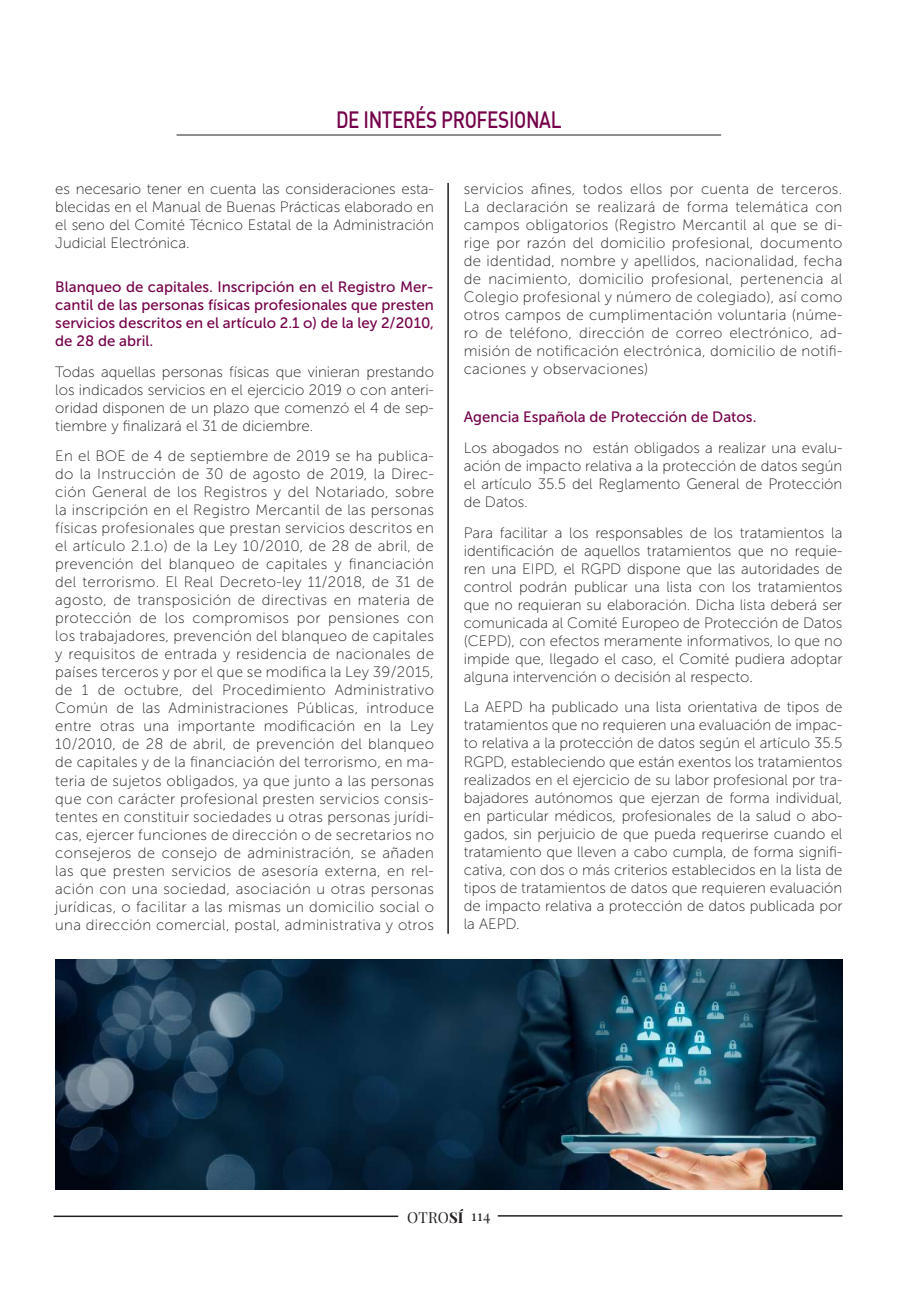
<style>
.page{position:relative;width:919px;height:1289px;background:#fff}
.page>*{position:absolute;margin:0;border:0;box-sizing:border-box;transform-origin:0 0}
.t1{font:500 23.1px "DIN";letter-spacing:-.02em;color:#740149;scale:.82 1}
.t2{font:15px/18px "Museo Sans 100";color:#231f20;text-align:justify}
.t3{font:15px/18px "Museo Sans 500";color:#740149;text-align:justify}
.t4{font:15px "Playfair Display";letter-spacing:.025em;color:#231f20}
.s1{font-weight:700}
</style>
<div class="page">
<hr style="left:176px;top:135px;width:545px;height:1px;background:#231f20">
<div style="left:55px;top:1186px;width:787px;height:60px;border:2px solid #fff"></div>
<hr style="left:54px;top:1215px;width:344px;height:1px;background:#231f20">
<hr style="left:497px;top:1215px;width:345px;height:1px;background:#231f20">
<hr style="left:447px;top:183px;width:2px;height:750px;background:#231f20">
<img style="left:55px;top:959px;width:787px;height:229px">
<h1 class="t1" style="left:336px;top:105px;width:276px">DE INTERÉS PROFESIONAL</h1>
<p class="t2" style="left:55px;top:180px;width:380px">es necesario tener en cuenta las consideraciones esta&shy;blecidas en el Manual de Buenas Prácticas elaborado en el seno del Comité Técnico Estatal de la Administración Judicial Electrónica.</p>
<p class="t3" style="left:55px;top:277px;width:380px">Blanqueo de capitales. Inscripción en el Registro Mer&shy;cantil de las personas físicas profesionales que presten servicios descritos en el artículo 2.1 o) de la ley 2/2010, de 28 de abril.</p>
<p class="t2" style="left:55px;top:362px;width:380px">Todas aquellas personas físicas que vinieran prestando los indicados servicios en el ejercicio 2019 o con anteri&shy;oridad disponen de un plazo que comenzó el 4 de sep&shy;tiembre y finalizará el 31 de diciembre.</p>
<p class="t2" style="left:55px;top:447px;width:380px">En el BOE de 4 de septiembre de 2019 se ha publica&shy;do la Instrucción de 30 de agosto de 2019, la Direc&shy;ción General de los Registros y del Notariado, sobre la inscripción en el Registro Mercantil de las personas físicas profesionales que prestan servicios descritos en el artículo 2.1.o) de la Ley 10/2010, de 28 de abril, de prevención del blanqueo de capitales y financiación del terrorismo. El Real Decreto-ley 11/2018, de 31 de agosto, de transposición de directivas en materia de protección de los compromisos por pensiones con los trabajadores, prevención del blanqueo de capitales y requisitos de entrada y residencia de nacionales de países terceros y por el que se modifica la Ley 39/2015, de 1 de octubre, del Procedimiento Administrativo Común de las Administraciones Públicas, introduce entre otras una importante modificación en la Ley 10/2010, de 28 de abril, de prevención del blanqueo de capitales y de la financiación del terrorismo, en ma&shy;teria de sujetos obligados, ya que junto a las personas que con carácter profesional presten servicios consis&shy;tentes en constituir sociedades u otras personas jurídi&shy;cas, ejercer funciones de dirección o de secretarios no consejeros de consejo de administración, se añaden las que presten servicios de asesoría externa, en rel&shy;ación con una sociedad, asociación u otras personas jurídicas, o facilitar a las mismas un domicilio social o una dirección comercial, postal, administrativa y otros</p>
<p class="t2" style="left:463px;top:180px;width:380px">servicios afines, todos ellos por cuenta de terceros.<br>La declaración se realizará de forma telemática con campos obligatorios (Registro Mercantil al que se di&shy;rige por razón del domicilio profesional, documento de identidad, nombre y apellidos, nacionalidad, fecha de nacimiento, domicilio profesional, pertenencia al Colegio profesional y número de colegiado), así como otros campos de cumplimentación voluntaria (núme&shy;ro de teléfono, dirección de correo electrónico, ad&shy;misión de notificación electrónica, domicilio de notifi&shy;caciones y observaciones)</p>
<p class="t3" style="left:463px;top:408px;width:294px">Agencia Española de Protección de Datos.</p>
<p class="t2" style="left:463px;top:439px;width:380px">Los abogados no están obligados a realizar una evalu&shy;ación de impacto relativa a la protección de datos según el artículo 35.5 del Reglamento General de Protección de Datos.</p>
<p class="t2" style="left:463px;top:523px;width:380px">Para facilitar a los responsables de los tratamientos la identificación de aquellos tratamientos que no requie&shy;ren una EIPD, el RGPD dispone que las autoridades de control podrán publicar una lista con los tratamientos que no requieran su elaboración. Dicha lista deberá ser comunicada al Comité Europeo de Protección de Datos (CEPD), con efectos meramente informativos, lo que no impide que, llegado el caso, el Comité pudiera adoptar alguna intervención o decisión al respecto.</p>
<p class="t2" style="left:463px;top:698px;width:380px">La AEPD ha publicado una lista orientativa de tipos de tratamientos que no requieren una evaluación de impac&shy;to relativa a la protección de datos según el artículo 35.5<br>RGPD, estableciendo que están exentos los tratamientos realizados en el ejercicio de su labor profesional por tra&shy;bajadores autónomos que ejerzan de forma individual, en particular médicos, profesionales de la salud o abo&shy;gados, sin perjuicio de que pueda requerirse cuando el tratamiento que lleven a cabo cumpla, de forma signifi&shy;cativa, con dos o más criterios establecidos en la lista de tipos de tratamientos de datos que requieren evaluación de impacto relativa a protección de datos publicada por la AEPD.</p>
<p class="t4" style="left:407px;top:1207px;width:85px">OTRO<span class="s1">SÍ</span> 114</p>
</div>
